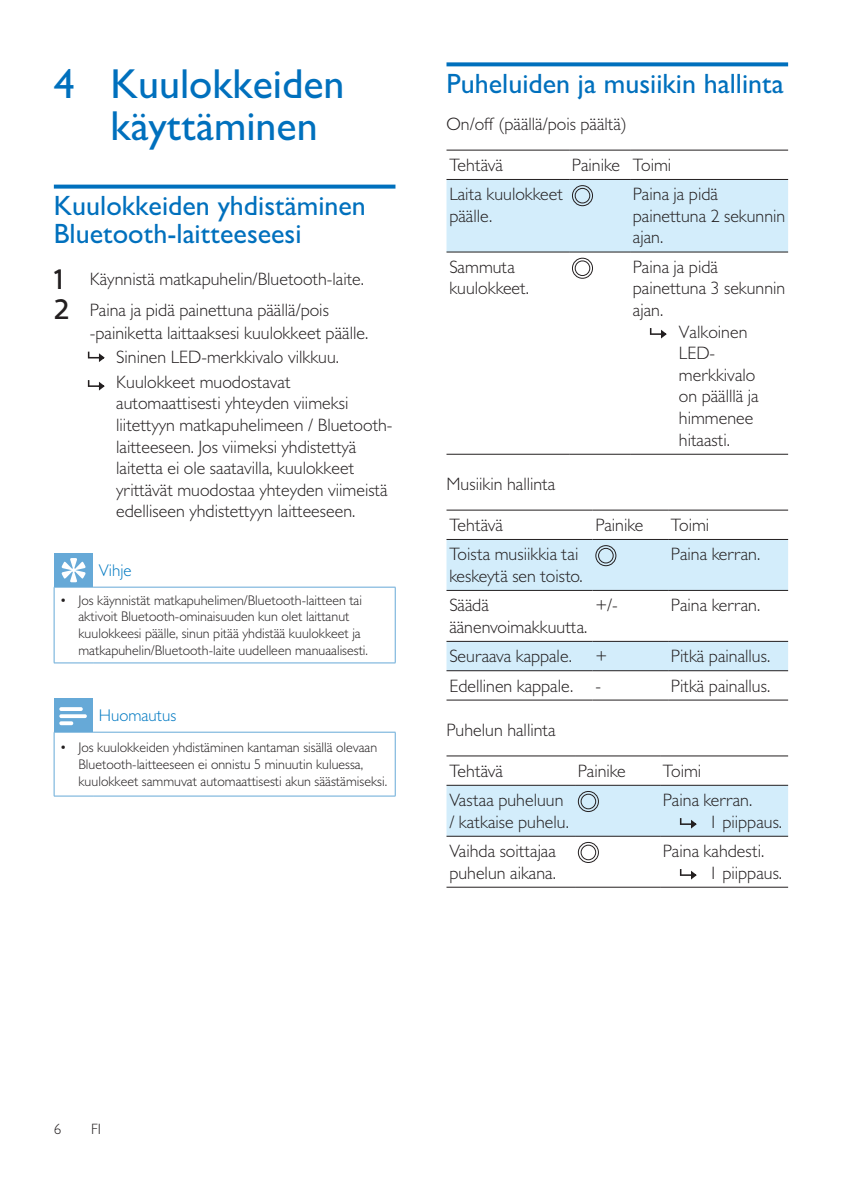
<style>
.page{position:relative;width:842px;height:1191px;background:#fff}
.page>*{position:absolute;margin:0;border:0;box-sizing:border-box;transform-origin:0 0}
.Tittle_1{font:500 42px/42px "Gill Sans MT Pro";color:#0070bd}
.Tittle_2{font:500 28px/28px "Gill Sans MT Pro";color:#0070bd}
.Body{font:300 18px/21.6px "Gill Sans MT Pro";color:#231f20}
.t1{font:300 17px "Gill Sans MT Pro";color:#0079c2}
.t2{font:300 15px "Gill Sans MT Pro";color:#231f20}
.Table_text{font:300 14px/16.8px "Gill Sans MT Pro";color:#231f20}
.s1{font-family:"Centrale Sans";font-weight:500;font-size:28px}
</style>
<div class="page">
<svg style="left:54px;top:185px;width:341px;height:4px"></svg>
<svg style="left:88px;top:352px;width:17px;height:10px"></svg>
<svg style="left:88px;top:380px;width:17px;height:10px"></svg>
<div style="left:54px;top:553px;width:39px;height:34px;background:#66a9d7"></div>
<hr style="left:395px;top:587px;width:1px;height:75px;background:#66a9d7">
<hr style="left:54px;top:587px;width:39px;height:1px;background:#66a9d7">
<hr style="left:54px;top:587px;width:1px;height:75px;background:#66a9d7">
<hr style="left:93px;top:587px;width:302px;height:1px;background:#66a9d7">
<hr style="left:54px;top:662px;width:39px;height:1px;background:#66a9d7">
<hr style="left:93px;top:662px;width:302px;height:1px;background:#66a9d7">
<svg style="left:62px;top:558px;width:23px;height:24px"></svg>
<div style="left:54px;top:698px;width:39px;height:34px;background:#66a9d7"></div>
<hr style="left:395px;top:732px;width:1px;height:64px;background:#66a9d7">
<hr style="left:54px;top:732px;width:39px;height:1px;background:#66a9d7">
<hr style="left:54px;top:732px;width:1px;height:64px;background:#66a9d7">
<hr style="left:93px;top:732px;width:302px;height:1px;background:#66a9d7">
<hr style="left:54px;top:795px;width:39px;height:1px;background:#66a9d7">
<hr style="left:93px;top:795px;width:302px;height:1px;background:#66a9d7">
<svg style="left:59px;top:707px;width:28px;height:18px"></svg>
<svg style="left:446px;top:62px;width:342px;height:4px"></svg>
<hr style="left:446px;top:150px;width:123px;height:1px;background:#231f20">
<hr style="left:569px;top:150px;width:61px;height:1px;background:#231f20">
<hr style="left:630px;top:150px;width:158px;height:1px;background:#231f20">
<hr style="left:446px;top:454px;width:123px;height:1px;background:#231f20">
<hr style="left:569px;top:454px;width:61px;height:1px;background:#231f20">
<hr style="left:630px;top:454px;width:158px;height:1px;background:#231f20">
<svg style="left:446px;top:179px;width:342px;height:100px"></svg>
<svg style="left:650px;top:328px;width:17px;height:10px"></svg>
<svg style="left:446px;top:540px;width:342px;height:130px;fill:#d3edfb"></svg>
<hr style="left:446px;top:509px;width:146px;height:1px;background:#231f20">
<hr style="left:592px;top:509px;width:76px;height:1px;background:#231f20">
<hr style="left:668px;top:509px;width:120px;height:1px;background:#231f20">
<hr style="left:446px;top:539px;width:146px;height:1px;background:#231f20">
<hr style="left:592px;top:539px;width:76px;height:1px;background:#231f20">
<hr style="left:668px;top:539px;width:120px;height:1px;background:#231f20">
<hr style="left:446px;top:590px;width:146px;height:1px;background:#231f20">
<hr style="left:592px;top:590px;width:76px;height:1px;background:#231f20">
<hr style="left:668px;top:590px;width:120px;height:1px;background:#231f20">
<hr style="left:446px;top:641px;width:146px;height:1px;background:#231f20">
<hr style="left:592px;top:641px;width:76px;height:1px;background:#231f20">
<hr style="left:668px;top:641px;width:120px;height:1px;background:#231f20">
<hr style="left:446px;top:670px;width:146px;height:1px;background:#231f20">
<hr style="left:592px;top:670px;width:76px;height:1px;background:#231f20">
<hr style="left:668px;top:670px;width:120px;height:1px;background:#231f20">
<hr style="left:446px;top:699px;width:146px;height:1px;background:#231f20">
<hr style="left:592px;top:699px;width:76px;height:1px;background:#231f20">
<hr style="left:668px;top:699px;width:120px;height:1px;background:#231f20">
<svg style="left:595px;top:544px;width:22px;height:22px"></svg>
<hr style="left:446px;top:755px;width:129px;height:1px;background:#231f20">
<hr style="left:575px;top:755px;width:85px;height:1px;background:#231f20">
<hr style="left:660px;top:755px;width:128px;height:1px;background:#231f20">
<hr style="left:446px;top:886px;width:129px;height:1px;background:#231f20">
<hr style="left:575px;top:886px;width:85px;height:1px;background:#231f20">
<hr style="left:660px;top:886px;width:128px;height:1px;background:#231f20">
<svg style="left:446px;top:785px;width:342px;height:78px"></svg>
<svg style="left:680px;top:869px;width:17px;height:10px"></svg>
<p class="Tittle_1" style="left:111px;top:62px;width:236px;text-indent:-57px">4 Kuulokkeiden käyttäminen</p>
<p class="Tittle_2" style="left:54px;top:192px;width:314px">Kuulokkeiden yhdistäminen<br>Bluetooth-laitteeseesi</p>
<p class="Body" style="left:54px;top:268px;width:312px"><span class="s1">1</span> Käynnistä matkapuhelin/Bluetooth-laite.</p>
<p class="Body" style="left:90px;top:298px;width:280px;line-height:23px;text-indent:-36px"><span class="s1">2</span> Paina ja pidä painettuna päällä/pois -painiketta laittaaksesi kuulokkeet päälle.</p>
<p class="Body" style="left:116px;top:346px;width:224px">Sininen LED-merkkivalo vilkkuu.</p>
<p class="Body" style="left:116px;top:370px;width:278px">Kuulokkeet muodostavat automaattisesti yhteyden viimeksi liitettyyn matkapuhelimeen / Bluetooth&shy;laitteeseen. Jos viimeksi yhdistettyä laitetta ei ole saatavilla, kuulokkeet yrittävät muodostaa yhteyden viimeistä edelliseen yhdistettyyn laitteeseen.</p>
<p class="t1" style="left:99px;top:560px;width:34px">Vihje</p>
<p class="Table_text" style="left:78px;top:591px;width:291px;text-indent:-19px">• Jos käynnistät matkapuhelimen/Bluetooth-laitteen tai aktivoit Bluetooth-ominaisuuden kun olet laittanut kuulokkeesi päälle, sinun pitää yhdistää kuulokkeet ja matkapuhelin/Bluetooth-laite uudelleen manuaalisesti.</p>
<p class="t1" style="left:99px;top:705px;width:79px">Huomautus</p>
<p class="Table_text" style="left:78px;top:738px;width:310px;text-indent:-19px">• Jos kuulokkeiden yhdistäminen kantaman sisällä olevaan<br>Bluetooth-laitteeseen ei onnistu 5 minuutin kuluessa, kuulokkeet sammuvat automaattisesti akun säästämiseksi.</p>
<p class="Tittle_2" style="left:446px;top:69px;width:339px">Puheluiden ja musiikin hallinta</p>
<p class="Body" style="left:446px;top:113px;width:182px">On/off (päällä/pois päältä)</p>
<p class="Body" style="left:449px;top:154px;width:55px">Tehtävä</p>
<p class="Body" style="left:572px;top:154px;width:49px">Painike</p>
<p class="Body" style="left:633px;top:154px;width:40px">Toimi</p>
<p class="Body" style="left:449px;top:183px;width:115px">Laita kuulokkeet päälle.</p>
<p class="Body" style="left:633px;top:183px;width:154px">Paina ja pidä painettuna 2 sekunnin ajan.</p>
<p class="Body" style="left:449px;top:256px;width:81px">Sammuta kuulokkeet.</p>
<p class="Body" style="left:633px;top:256px;width:154px">Paina ja pidä painettuna 3 sekunnin ajan.</p>
<p class="Body" style="left:679px;top:320px;width:81px">Valkoinen<br>LED&shy;merkkivalo on päälllä ja himmenee hitaasti.</p>
<p class="Body" style="left:446px;top:472px;width:110px">Musiikin hallinta</p>
<p class="Body" style="left:449px;top:514px;width:55px">Tehtävä</p>
<p class="Body" style="left:595px;top:514px;width:49px">Painike</p>
<p class="Body" style="left:671px;top:514px;width:40px">Toimi</p>
<p class="Body" style="left:449px;top:543px;width:135px">Toista musiikkia tai keskeytä sen toisto.</p>
<p class="Body" style="left:671px;top:543px;width:91px">Paina kerran.</p>
<p class="Body" style="left:449px;top:594px;width:140px">Säädä äänenvoimakkuutta.</p>
<p class="Body" style="left:595px;top:594px;width:24px">+/-</p>
<p class="Body" style="left:671px;top:594px;width:91px">Paina kerran.</p>
<p class="Body" style="left:449px;top:645px;width:124px">Seuraava kappale.</p>
<p class="Body" style="left:595px;top:645px;width:13px">+</p>
<p class="Body" style="left:671px;top:645px;width:101px">Pitkä painallus.</p>
<p class="Body" style="left:449px;top:674px;width:125px">Edellinen kappale.</p>
<p class="Body" style="left:595px;top:674px;width:7px">-</p>
<p class="Body" style="left:671px;top:674px;width:101px">Pitkä painallus.</p>
<p class="Body" style="left:446px;top:718px;width:111px">Puhelun hallinta</p>
<p class="Body" style="left:449px;top:759px;width:55px">Tehtävä</p>
<p class="Body" style="left:578px;top:759px;width:49px">Painike</p>
<p class="Body" style="left:663px;top:759px;width:40px">Toimi</p>
<p class="Body" style="left:449px;top:789px;width:121px">Vastaa puheluun / katkaise puhelu.</p>
<p class="Body" style="left:663px;top:789px;width:91px">Paina kerran.</p>
<p class="Body" style="left:709px;top:810px;width:75px">1 piippaus.</p>
<p class="Body" style="left:449px;top:840px;width:108px">Vaihda soittajaa puhelun aikana.</p>
<p class="Body" style="left:663px;top:840px;width:103px">Paina kahdesti.</p>
<p class="Body" style="left:709px;top:861px;width:75px">1 piippaus.</p>
<p class="t2" style="left:54px;top:1119px;width:9px">6</p>
<p class="t2" style="left:91px;top:1119px;width:11px">FI</p>
</div>
